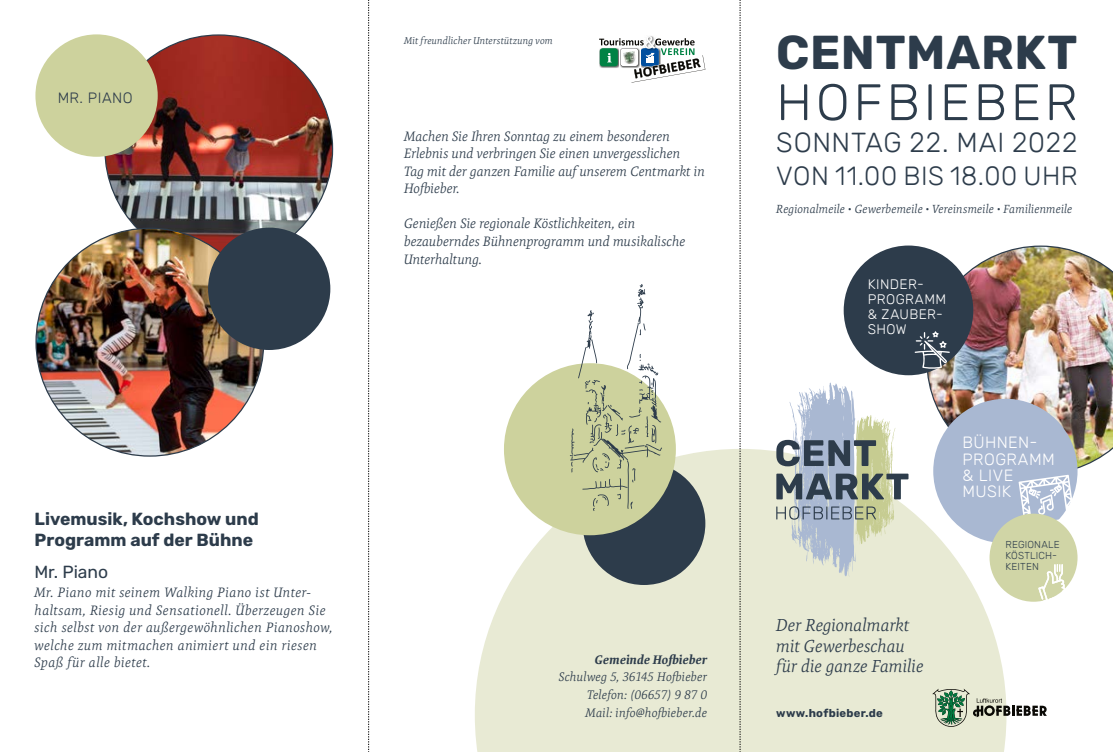
<style>
.page{position:relative;width:1113px;height:752px;background:#fff}
.page>*{position:absolute;margin:0;border:0;box-sizing:border-box;transform-origin:0 0}
.t1{font:300 51.12px "Rubik";letter-spacing:.07em;color:#2d3c4b}
.t2{font:700 47.5px "Rubik";letter-spacing:.01em;color:#2d3c4b}
.t3{font:300 27.38px "Rubik";letter-spacing:.03em;color:#2d3c4b}
.t4{font:300 26.12px "Rubik";letter-spacing:.02em;color:#2d3c4b}
.t5{font:italic 300 17.5px/20.2px "Expo Serif Pro";letter-spacing:-.005em;color:#2d3c4b}
.t6{font:700 17.5px/21px "Rubik";color:#2d3c4b}
.t7{font:17.5px "Rubik";letter-spacing:-.005em;color:#2d3c4b}
.t8{font:300 16.25px/16.2px "Rubik";letter-spacing:.025em;color:#fff}
.t9{font:300 14.88px "Rubik";letter-spacing:.03em;color:#2d3c4b}
.t10{font:italic 300 13.75px/17.5px "Expo Serif Pro";letter-spacing:.01em;color:#2d3c4b}
.t11{font:italic 300 13.75px/17.5px "Expo Serif Pro";letter-spacing:.03em;color:#2d3c4b}
.t12{font:300 13.75px/14.9px "Rubik";letter-spacing:.025em;color:#fff}
.t13{font:italic 300 12.5px/17.5px "Expo Serif Pro";letter-spacing:.01em;color:#2d3c4b;text-align:justify}
.t14{font:italic 700 12.5px "Expo Serif Pro";letter-spacing:.015em;color:#2d3c4b}
.t15{font:italic 300 11.88px "Expo Serif Pro";color:#2d3c4b}
.t16{font:700 11.25px "Rubik";letter-spacing:.025em;color:#2d3c4b}
.t17{font:italic 300 10px "Expo Serif Pro";letter-spacing:.015em;color:#2d3c4b}
.t18{font:300 10px/11.2px "Rubik";letter-spacing:.015em;color:#2d3c4b}
</style>
<div class="page">
<svg style="left:475px;top:448px;width:531px;height:303px;background:#eaecd8"></svg>
<svg style="left:776px;top:382px;width:132px;height:194px"></svg>
<svg style="left:932px;top:688px;width:114px;height:38px"></svg>
<svg style="left:599px;top:36px;width:106px;height:47px"></svg>
<img style="left:926px;top:245px;width:187px;height:229px">
<img style="left:105px;top:35px;width:227px;height:222px">
<img style="left:36px;top:228px;width:228px;height:228px;border-radius:114px">
<svg style="left:368px;top:0;width:1px;height:750px"></svg>
<svg style="left:740px;top:0;width:1px;height:751px"></svg>
<div style="left:582px;top:462px;width:123px;height:122px;background:#2d3c4b;border-radius:50%"></div>
<div style="left:504px;top:363px;width:172px;height:172px;background:#cdd29d;border-radius:50%"></div>
<svg style="left:570px;top:284px;width:92px;height:227px"></svg>
<div style="left:933px;top:398px;width:144px;height:145px;background:#a9b8d2;border-radius:50%"></div>
<div style="left:843px;top:245px;width:130px;height:130px;background:#2d3c4b;border-radius:50%"></div>
<svg style="left:914px;top:331px;width:35px;height:37px"></svg>
<svg style="left:1018px;top:474px;width:56px;height:49px"></svg>
<div style="left:989px;top:513px;width:88px;height:88px;background:#d0d5a6;border-radius:50%"></div>
<svg style="left:1038px;top:564px;width:28px;height:38px"></svg>
<div style="left:35px;top:34px;width:123px;height:123px;background:#cdd29d;border-radius:50%"></div>
<div style="left:208px;top:227px;width:122px;height:123px;background:#2d3c4b;border-radius:50%"></div>
<p class="t9" style="left:58px;top:89px;width:77px">MR. PIANO</p>
<p class="t6" style="left:35px;top:508px;width:226px">Livemusik, Kochshow und<br>Programm auf der Bühne</p>
<p class="t7" style="left:35px;top:561px;width:75px">Mr. Piano</p>
<p class="t11" style="left:35px;top:583px;width:299px">Mr. Piano mit seinem Walking Piano ist Unter&shy;haltsam, Riesig und Sensationell. Überzeugen Sie sich selbst von der außergewöhnlichen Pianoshow, welche zum mitmachen animiert und ein riesen Spaß für alle bietet.</p>
<p class="t17" style="left:404px;top:35px;width:150px">Mit freundlicher Unterstützung vom</p>
<p class="t10" style="left:404px;top:127px;width:302px">Machen Sie Ihren Sonntag zu einem besonderen Erlebnis und verbringen Sie einen unvergesslichen<br>Tag mit der ganzen Familie auf unserem Centmarkt in Hofbieber.</p>
<p class="t10" style="left:404px;top:215px;width:283px">Genießen Sie regionale Köstlichkeiten, ein bezauberndes Bühnenprogramm und musikalische<br>Unterhaltung.</p>
<p class="t14" style="left:595px;top:651px;width:114px">Gemeinde Hofbieber</p>
<p class="t13" style="left:585px;top:668px;width:123px;text-indent:-27px">Schulweg 5, 36145 Hofbieber Telefon: (06657) 9 87 0<br>Mail: info@hofbieber.de</p>
<h2 class="t2" style="left:776px;top:25px;width:303px">CENTMARKT</h2>
<h1 class="t1" style="left:776px;top:74px;width:303px">HOFBIEBER</h1>
<h3 class="t3" style="left:776px;top:127px;width:303px">SONNTAG 22. MAI 2022</h3>
<h3 class="t4" style="left:776px;top:161px;width:303px">VON 11.00 BIS 18.00 UHR</h3>
<p class="t15" style="left:776px;top:202px;width:297px">Regionalmeile • Gewerbemeile • Vereinsmeile • Familienmeile</p>
<p class="t12" style="left:867px;top:277px;width:80px">KINDER-<br>PROGRAMM &amp; ZAUBER-<br>SHOW</p>
<p class="t5" style="left:776px;top:615px;width:149px">Der Regionalmarkt mit Gewerbeschau für die ganze Familie</p>
<p class="t16" style="left:776px;top:705px;width:108px">www.hofbieber.de</p>
<p class="t8" style="left:962px;top:435px;width:94px">BÜHNEN-<br>PROGRAMM &amp; LIVE<br>MUSIK</p>
<p class="t18" style="left:1005px;top:538px;width:56px">REGIONALE<br>KÖSTLICH-<br>KEITEN</p>
</div>
